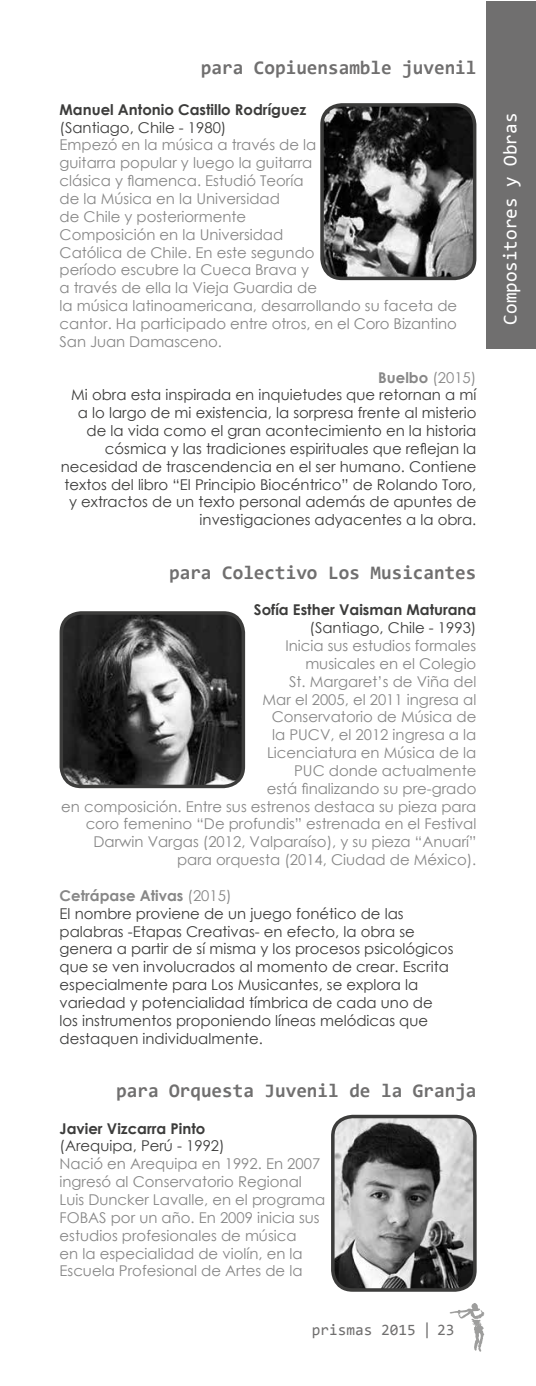
<style>
.page{position:relative;width:536px;height:1386px;background:#fff}
.page>*{position:absolute;margin:0;border:0;box-sizing:border-box;transform-origin:0 0}
.t1{font:700 19.25px "Consolas";color:#706f6f}
.t2{font:19.25px "Consolas";color:#fff}
.t3{font:15.75px "Consolas";color:#706f6f}
.t4{font:14.88px/17.8px "Century Gothic";color:#878787}
.t5{font:14.88px/17.8px "Century Gothic";color:#3c3c3b;text-align:right}
.t6{font:700 14.88px "Century Gothic";color:#3c3c3b}
.s1{font-weight:700;color:#878787}
.s2{color:#878787}
</style>
<div class="page">
<svg style="left:449px;top:1303px;width:35px;height:49px"></svg>
<div style="left:486px;top:1px;width:50px;height:347px;background:#706f6f"></div>
<img style="left:325px;top:106px;width:149px;height:171px">
<div style="left:320px;top:103px;width:156px;height:177px;border:4px solid #3c3c3b;border-radius:20px"></div>
<img style="left:61px;top:614px;width:182px;height:172px">
<div style="left:60px;top:611px;width:185px;height:177px;border:4px solid #3c3c3b;border-radius:20px"></div>
<img style="left:334px;top:1117px;width:140px;height:172px">
<div style="left:331px;top:1115px;width:145px;height:177px;border:4px solid #3c3c3b;border-radius:20px"></div>
<p class="t1" style="left:201px;top:55px;width:277px">para Copiuensamble juvenil</p>
<p class="t6" style="left:60px;top:98px;width:248px">Manuel Antonio Castillo Rodríguez</p>
<p class="t5" style="left:60px;top:118px;width:168px">(Santiago, Chile - 1980)</p>
<p class="t4" style="left:60px;top:136px;width:399px">Empezó en la música a través de la<br>guitarra popular y luego la guitarra<br>clásica y flamenca. Estudió Teoría<br>de la Música en la Universidad<br>de Chile y posteriormente<br>Composición en la Universidad<br>Católica de Chile. En este segundo<br>período escubre la Cueca Brava y<br>a través de ella la Vieja Guardia de<br>la música latinoamericana, desarrollando su faceta de cantor. Ha participado entre otros, en el Coro Bizantino San Juan Damasceno.</p>
<p class="t5" style="left:61px;top:368px;width:417px"><span class="s1">Buelbo</span> <span class="s2">(2015)<br></span>Mi obra esta inspirada en inquietudes que retornan a mí a lo largo de mi existencia, la sorpresa frente al misterio de la vida como el gran acontecimiento en la historia cósmica y las tradiciones espirituales que reflejan la necesidad de trascendencia en el ser humano. Contiene textos del libro “El Principio Biocéntrico” de Rolando Toro, y extractos de un texto personal además de apuntes de investigaciones adyacentes a la obra.</p>
<p class="t1" style="left:169px;top:560px;width:309px">para Colectivo Los Musicantes</p>
<p class="t6" style="left:254px;top:599px;width:224px">Sofía Esther Vaisman Maturana</p>
<p class="t5" style="left:309px;top:619px;width:168px">(Santiago, Chile - 1993)</p>
<p class="t4" style="left:61px;top:636px;width:416px;text-align:right">Inicia sus estudios formales<br>musicales en el Colegio<br>St. Margaret’s de Viña del<br>Mar el 2005, el 2011 ingresa al<br>Conservatorio de Música de<br>la PUCV, el 2012 ingresa a la<br>Licenciatura en Música de la<br>PUC donde actualmente<br>está finalizando su pre-grado<br>en composición. Entre sus estrenos destaca su pieza para coro femenino “De profundis” estrenada en el Festival Darwin Vargas (2012, Valparaíso), y su pieza “Anuarí” para orquesta (2014, Ciudad de México).</p>
<p class="t5" style="left:60px;top:886px;width:395px;text-align:left"><span class="s1">Cetrápase Ativas</span> <span class="s2">(2015)<br></span>El nombre proviene de un juego fonético de las palabras -Etapas Creativas- en efecto, la obra se genera a partir de sí misma y los procesos psicológicos que se ven involucrados al momento de crear. Escrita especialmente para Los Musicantes, se explora la variedad y potencialidad tímbrica de cada uno de los instrumentos proponiendo líneas melódicas que destaquen individualmente.</p>
<p class="t1" style="left:116px;top:1078px;width:361px">para Orquesta Juvenil de la Granja</p>
<p class="t6" style="left:60px;top:1117px;width:147px">Javier Vizcarra Pinto</p>
<p class="t5" style="left:60px;top:1137px;width:166px">(Arequipa, Perú - 1992)</p>
<p class="t4" style="left:60px;top:1155px;width:267px">Nació en Arequipa en 1992. En 2007 ingresó al Conservatorio Regional Luis Duncker Lavalle, en el programa FOBAS por un año. En 2009 inicia sus estudios profesionales de música<br>en la especialidad de violín, en la Escuela Profesional de Artes de la</p>
<p class="t3" style="left:312px;top:1319px;width:144px">prismas 2015 | 23</p>
<p class="t2" style="left:497px;top:325px;width:213px;rotate:-90deg">Compositores y Obras</p>
</div>
